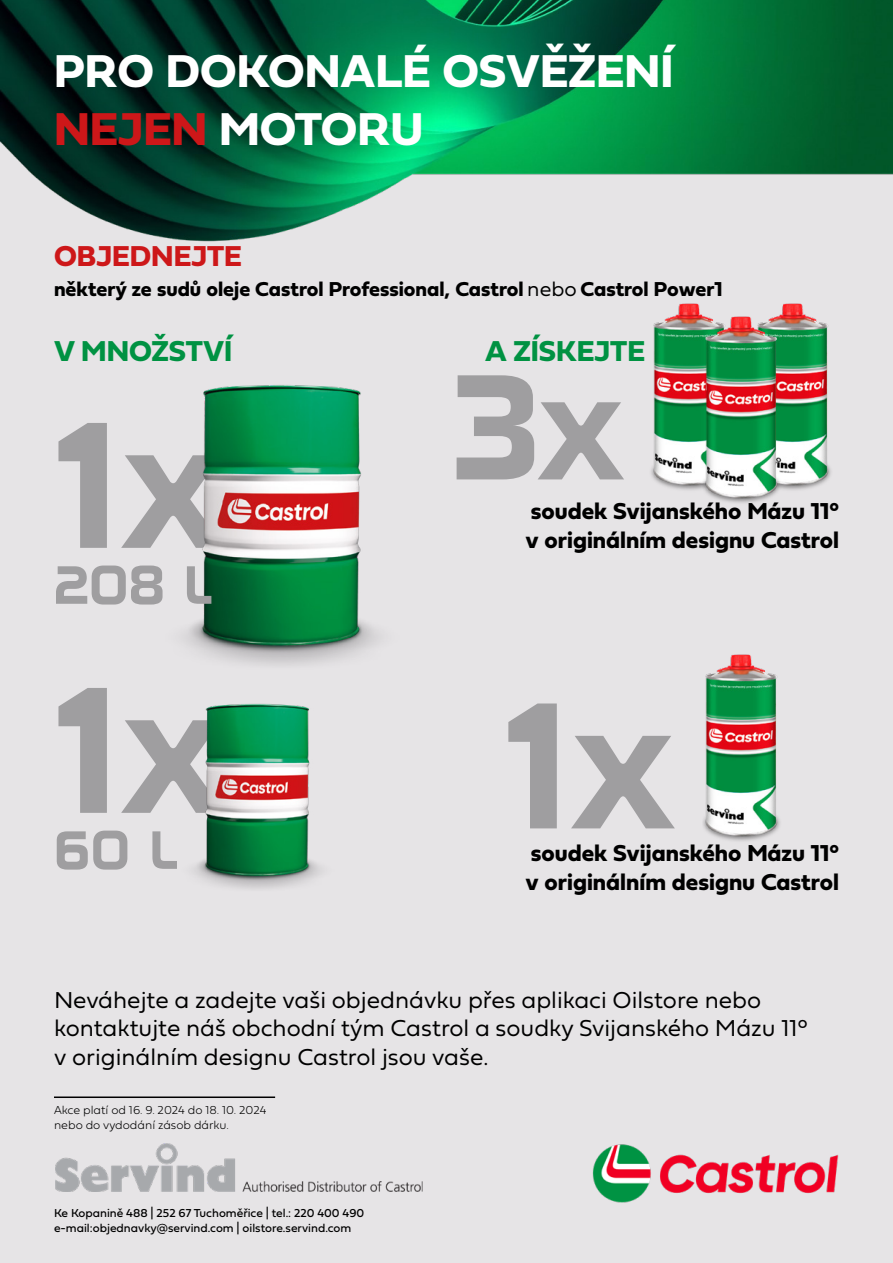
<style>
.page{position:relative;width:893px;height:1263px;background:#fff}
.page>*{position:absolute;margin:0;border:0;box-sizing:border-box;transform-origin:0 0}
.t1{font:700 180px/264.9px "Space BT";color:#9f9ea0}
.t2{font:700 150px "Space BT";color:#9f9ea0}
.t3{font:700 54px "Space BT";color:#9f9ea0}
.t4{font:48px/57.6px "Fieldwork Geo Bold";color:#fff}
.t5{font:30px "Fieldwork Geo Bold";color:#009242}
.t6{font:30px "Fieldwork Geo Bold";color:#cd1719}
.t7{font:24px/28.8px "Fieldwork Geo Light";color:#000}
.t8{font:24px "Fieldwork Geo Bold";color:#000}
.t9{font:21px "Fieldwork Geo Bold";color:#000}
.t10{font:12px/14.4px "Fieldwork Geo Regular";color:#000}
.t11{font:100 12px/14.4px "Fieldwork Geo";color:#000}
.s1{color:#cd1719}
.s2{font-family:"Fieldwork Geo Light"}
</style>
<div class="page">
<div style="left:0;top:1px;width:893px;height:1262px;background:#e6e4e6"></div>
<img style="left:0;top:0;width:893px;height:242px">
<img style="left:55px;top:1143px;width:368px;height:49px">
<hr style="left:54px;top:1096px;width:221px;height:2px;background:#000">
<img style="left:194px;top:703px;width:127px;height:186px">
<img style="left:184px;top:385px;width:195px;height:280px">
<img style="left:592px;top:1144px;width:247px;height:59px">
<img style="left:651px;top:303px;width:51px;height:187px">
<img style="left:781px;top:303px;width:50px;height:187px">
<img style="left:702px;top:314px;width:79px;height:189px">
<img style="left:703px;top:654px;width:77px;height:187px">
<h3 class="t4" style="left:54px;top:40px;width:621px">PRO DOKONALÉ OSVĚŽENÍ<br><span class="s1">NEJEN</span> MOTORU</h3>
<p class="t6" style="left:54px;top:233px;width:189px">OBJEDNEJTE</p>
<p class="t9" style="left:54px;top:272px;width:670px">některý ze sudů oleje Castrol Professional, Castrol <span class="s2">nebo</span> Castrol Power1</p>
<p class="t5" style="left:54px;top:327px;width:180px">V MNOŽSTVÍ</p>
<p class="t5" style="left:485px;top:327px;width:161px">A ZÍSKEJTE</p>
<h2 class="t2" style="left:451px;top:337px;width:171px">3x</h2>
<h1 class="t1" style="left:54px;top:351px;width:168px">1x<br>1x</h1>
<p class="t8" style="left:531px;top:492px;width:310px">soudek Svijanského Mázu 11°</p>
<p class="t8" style="left:525px;top:521px;width:315px">v originálním designu Castrol</p>
<h3 class="t3" style="left:54px;top:553px;width:159px">208 L</h3>
<h1 class="t1" style="left:504px;top:632px;width:168px">1x</h1>
<h3 class="t3" style="left:54px;top:818px;width:125px">60 L</h3>
<p class="t8" style="left:531px;top:834px;width:310px">soudek Svijanského Mázu 11°</p>
<p class="t8" style="left:525px;top:863px;width:315px">v originálním designu Castrol</p>
<p class="t7" style="left:54px;top:984px;width:755px">Neváhejte a zadejte vaši objednávku přes aplikaci Oilstore nebo kontaktujte náš obchodní tým Castrol a soudky Svijanského Mázu 11° v originálním designu Castrol jsou vaše.</p>
<p class="t11" style="left:54px;top:1102px;width:214px">Akce platí od 16. 9. 2024 do 18. 10. 2024 nebo do vydodání zásob dárku.</p>
<p class="t10" style="left:54px;top:1205px;width:312px">Ke Kopanině 488 | 252 67 Tuchoměřice | tel.: 220 400 490 e-mail:objednavky@servind.com | oilstore.servind.com</p>
</div>
